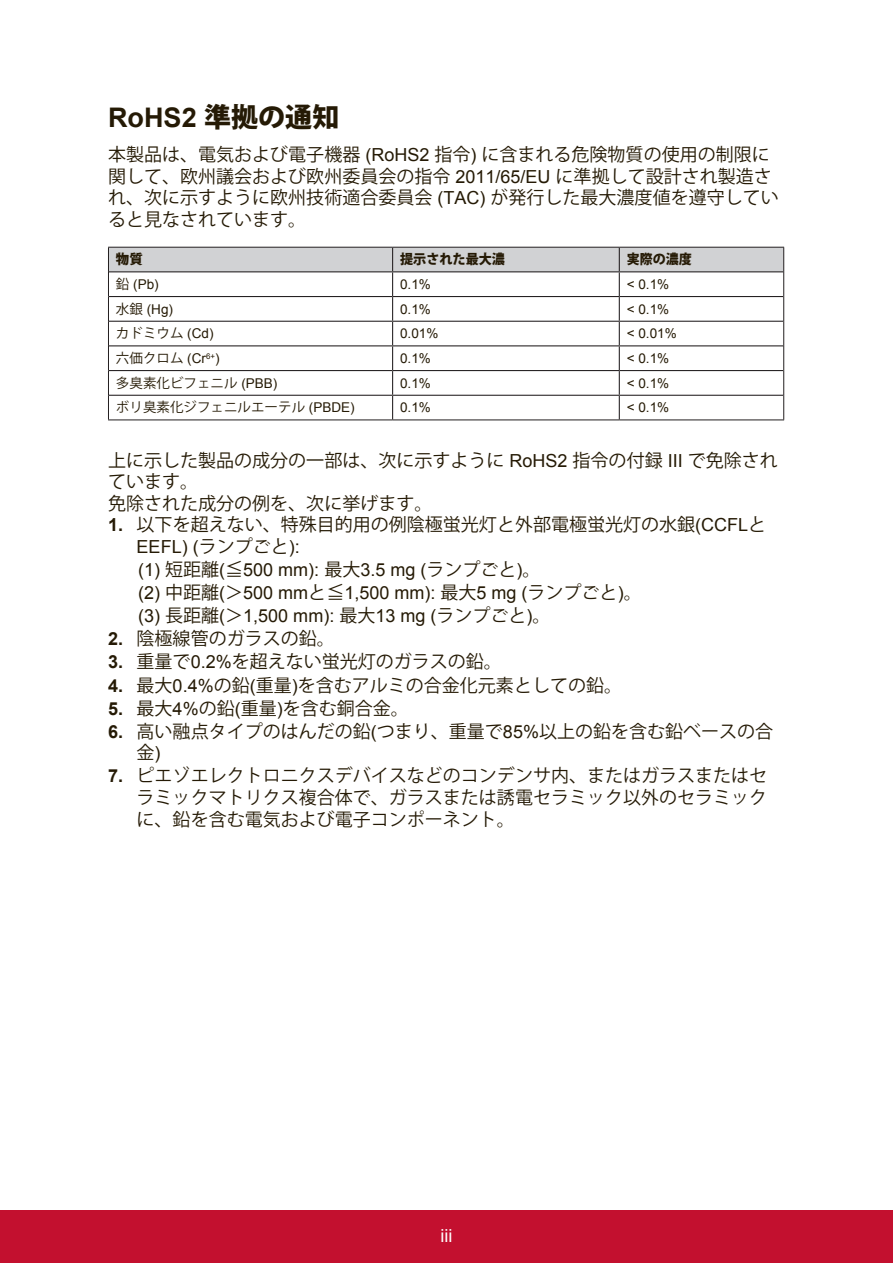
<style>
.page{position:relative;width:893px;height:1263px;background:#fff}
.page>*{position:absolute;margin:0;border:0;box-sizing:border-box;transform-origin:0 0}
.t1{font:700 27px "Arial";color:#251a05}
.t2{font:18px/21.6px "Koz Go Pro";color:#251a05}
.t3{font:18px/23.1px "Arial";color:#251a05}
.t4{font:18px "Arial";color:#fff}
.t5{font:13.5px "Arial";color:#251a05}
.t6{font:13.5px "Koz Go Pro";color:#251a05}
.t7{font:800 13.5px "Koz Go Pro";color:#251a05}
.t8{font:800 13.5px "Koz Go Pro";color:#251a05;scale:.96 1}
.s1{font-family:"Koz Go Pro";font-weight:800}
.s2{font-family:"Arial"}
.s3{font-family:"Koz Go Pro"}
.s4{font-family:"Arial";font-weight:700}
</style>
<div class="page">
<div style="left:0;top:1210px;width:892px;height:53px;background:#c3102f"></div>
<hr style="left:108px;top:419px;width:284px;height:1px;background:#231f20">
<hr style="left:392px;top:419px;width:227px;height:1px;background:#231f20">
<hr style="left:619px;top:419px;width:164px;height:1px;background:#231f20">
<svg style="left:108px;top:247px;width:676px;height:172px"></svg>
<h1 class="t1" style="left:108px;top:100px;width:233px">RoHS2 <span class="s1">準拠の通知</span></h1>
<p class="t2" style="left:108px;top:144px;width:671px">本製品は、電気および電子機器 <span class="s2">(RoHS2</span> 指令<span class="s2">)</span> に含まれる危険物質の使用の制限に関して、欧州議会および欧州委員会の指令 <span class="s2">2011/65/EU</span> に準拠して設計され製造され、次に示すように欧州技術適合委員会 <span class="s2">(TAC)</span> が発行した最大濃度値を遵守していると見なされています。</p>
<p class="t7" style="left:116px;top:251px;width:28px">物質</p>
<p class="t7" style="left:400px;top:251px;width:106px">提示された最大濃</p>
<p class="t8" style="left:626px;top:251px;width:69px">実際の濃度</p>
<p class="t5" style="left:116px;top:275px;width:44px"><span class="s3">鉛</span> (Pb)</p>
<p class="t5" style="left:400px;top:275px;width:32px">0.1%</p>
<p class="t5" style="left:626px;top:275px;width:44px">&lt; 0.1%</p>
<p class="t5" style="left:116px;top:300px;width:58px"><span class="s3">水銀</span> (Hg)</p>
<p class="t5" style="left:400px;top:300px;width:32px">0.1%</p>
<p class="t5" style="left:626px;top:300px;width:44px">&lt; 0.1%</p>
<p class="t6" style="left:116px;top:325px;width:99px">カドミウム <span class="s2">(Cd)</span></p>
<p class="t5" style="left:400px;top:325px;width:40px">0.01%</p>
<p class="t5" style="left:626px;top:325px;width:51px">&lt; 0.01%</p>
<p class="t6" style="left:116px;top:349px;width:105px">六価クロム <span class="s2">(Cr</span><sup>6+</sup><span class="s2">)</span></p>
<p class="t5" style="left:400px;top:349px;width:32px">0.1%</p>
<p class="t5" style="left:626px;top:349px;width:44px">&lt; 0.1%</p>
<p class="t6" style="left:116px;top:374px;width:163px">多臭素化ビフェニル <span class="s2">(PBB)</span></p>
<p class="t5" style="left:400px;top:374px;width:32px">0.1%</p>
<p class="t5" style="left:626px;top:374px;width:44px">&lt; 0.1%</p>
<p class="t6" style="left:116px;top:399px;width:240px">ボリ臭素化ジフェニルエーテル <span class="s2">(PBDE)</span></p>
<p class="t5" style="left:400px;top:399px;width:32px">0.1%</p>
<p class="t5" style="left:626px;top:399px;width:44px">&lt; 0.1%</p>
<p class="t2" style="left:108px;top:449px;width:671px">上に示した製品の成分の一部は、次に示すように <span class="s2">RoHS2</span> 指令の付録 <span class="s2">III</span> で免除されています。<br>免除された成分の例を、次に挙げます。</p>
<p class="t2" style="left:108px;top:514px;width:659px"><span class="s4">1.</span> 以下を超えない、特殊目的用の例陰極蛍光灯と外部電極蛍光灯の水銀<span class="s2">(CCFL</span>と</p>
<p class="t3" style="left:136px;top:535px;width:506px">EEFL) (<span class="s3">ランプごと</span>):<br>(1) <span class="s3">短距離</span>(<span class="s3">≦</span>500 mm): <span class="s3">最大</span>3.5 mg (<span class="s3">ランプごと</span>)<span class="s3">。<br></span>(2) <span class="s3">中距離</span>(<span class="s3">＞</span>500 mm<span class="s3">と≦</span>1,500 mm): <span class="s3">最大</span>5 mg (<span class="s3">ランプごと</span>)<span class="s3">。</span>(3) <span class="s3">長距離</span>(<span class="s3">＞</span>1,500 mm): <span class="s3">最大</span>13 mg (<span class="s3">ランプごと</span>)<span class="s3">。</span></p>
<p class="t2" style="left:108px;top:628px;width:228px"><span class="s4">2.</span> 陰極線管のガラスの鉛。</p>
<p class="t2" style="left:108px;top:651px;width:395px"><span class="s4">3.</span> 重量で<span class="s2">0.2%</span>を超えない蛍光灯のガラスの鉛。</p>
<p class="t2" style="left:108px;top:674px;width:515px"><span class="s4">4.</span> 最大<span class="s2">0.4%</span>の鉛<span class="s2">(</span>重量<span class="s2">)</span>を含むアルミの合金化元素としての鉛。</p>
<p class="t2" style="left:108px;top:697px;width:302px"><span class="s4">5.</span> 最大<span class="s2">4%</span>の鉛<span class="s2">(</span>重量<span class="s2">)</span>を含む銅合金。</p>
<p class="t2" style="left:136px;top:721px;width:638px;text-indent:-28px"><span class="s4">6.</span> 高い融点タイプのはんだの鉛<span class="s2">(</span>つまり、重量で<span class="s2">85%</span>以上の鉛を含む鉛ベースの合金<span class="s2">)</span></p>
<p class="t2" style="left:136px;top:765px;width:632px;text-align:justify;text-indent:-28px"><span class="s4">7.</span> ピエゾエレクトロニクスデバイスなどのコンデンサ内、またはガラスまたはセラミックマトリクス複合体で、ガラスまたは誘電セラミック以外のセラミックに、鉛を含む電気および電子コンポーネント。</p>
<p class="t4" style="left:440px;top:1223px;width:13px">iii</p>
</div>
